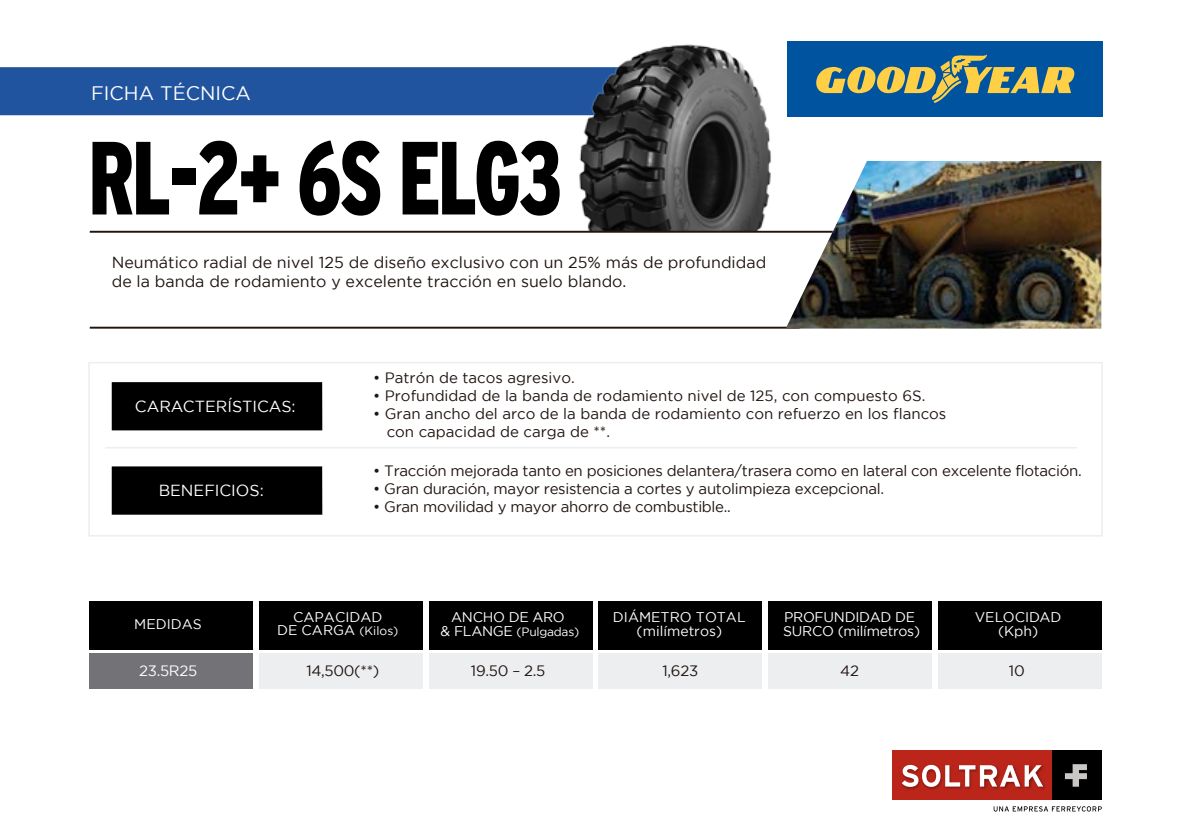
<style>
.page{position:relative;width:1191px;height:840px;background:#fff}
.page>*{position:absolute;margin:0;border:0;box-sizing:border-box;transform-origin:0 0}
.t1{font:900 condensed 103.6px "Interstate";letter-spacing:-.04em;color:#000;scale:.82 1}
.t2{font:19.4px "Gotham";color:#fff}
.t3{font:16px/19.2px "Gotham";color:#1f1410}
.t4{font:16px "Gotham";color:#fff}
.t5{font:15px "Gotham";letter-spacing:-.02em;color:#1f1410}
.t6{font:15px/18px "Gotham";color:#1f1410}
.t7{font:15px "Gotham";letter-spacing:-.02em;color:#fff}
.t8{font:14px/14px "Gotham";color:#fff;text-align:center}
.t9{font:14px/14px "Gotham";letter-spacing:-.02em;color:#fff}
.t10{font:12px "Gotham";letter-spacing:-.02em;color:#fff}
.s1{font-size:12px}
.s2{font-size:14px}
</style>
<div class="page">
<div style="left:787px;top:41px;width:315px;height:76px;background:#00539f"></div>
<svg style="left:816px;top:54px;width:259px;height:49px"></svg>
<div style="left:892px;top:749px;width:160px;height:50px;background:#bb251a"></div>
<div style="left:1052px;top:749px;width:49px;height:50px;background:#000"></div>
<svg style="left:1065px;top:764px;width:22px;height:22px"></svg>
<img style="left:902px;top:766px;width:143px;height:24px">
<svg style="left:902px;top:764px;width:141px;height:22px"></svg>
<svg style="left:993px;top:806px;width:108px;height:5px"></svg>
<div style="left:0;top:67px;width:573px;height:48px;background:#21549f"></div>
<div style="left:89px;top:653px;width:163px;height:35px;background:#737277"></div>
<div style="left:259px;top:653px;width:163px;height:35px;background:#edeef0"></div>
<div style="left:429px;top:653px;width:163px;height:35px;background:#edeef0"></div>
<div style="left:599px;top:653px;width:163px;height:35px;background:#edeef0"></div>
<div style="left:768px;top:653px;width:164px;height:35px;background:#edeef0"></div>
<div style="left:938px;top:653px;width:163px;height:35px;background:#edeef0"></div>
<div style="left:89px;top:601px;width:164px;height:48px;background:#000"></div>
<div style="left:259px;top:601px;width:163px;height:48px;background:#000"></div>
<div style="left:429px;top:601px;width:163px;height:48px;background:#000"></div>
<div style="left:598px;top:601px;width:164px;height:48px;background:#000"></div>
<div style="left:768px;top:601px;width:164px;height:48px;background:#000"></div>
<div style="left:938px;top:601px;width:164px;height:48px;background:#000"></div>
<img style="left:573px;top:44px;width:204px;height:187px">
<hr style="left:90px;top:231px;width:742px;height:1px;background:#1f1410">
<hr style="left:90px;top:326px;width:709px;height:2px;background:#1f1410">
<img style="left:785px;top:161px;width:316px;height:167px">
<div style="left:88px;top:361px;width:1014px;height:175px;border:2px solid #edeef0"></div>
<div style="left:112px;top:466px;width:210px;height:48px;background:#000"></div>
<div style="left:112px;top:382px;width:210px;height:48px;background:#000"></div>
<hr style="left:105px;top:446px;width:972px;height:2px;background:#edeef0">
<p class="t2" style="left:91px;top:83px;width:161px">FICHA TÉCNICA</p>
<h1 class="t1" style="left:88px;top:120px;width:580px">RL-2+ 6S ELG3</h1>
<p class="t3" style="left:112px;top:252px;width:656px">Neumático radial de nivel 125 de diseño exclusivo con un 25% más de profundidad de la banda de rodamiento y excelente tracción en suelo blando.</p>
<p class="t4" style="left:135px;top:397px;width:162px">CARACTERÍSTICAS:</p>
<p class="t4" style="left:159px;top:481px;width:107px">BENEFICIOS:</p>
<p class="t6" style="left:373px;top:368px;width:203px">• Patrón de tacos agresivo.</p>
<p class="t6" style="left:373px;top:386px;width:553px">• Profundidad de la banda de rodamiento nivel de 125, con compuesto 6S.</p>
<p class="t6" style="left:387px;top:404px;width:561px;text-indent:-14px">• Gran ancho del arco de la banda de rodamiento con refuerzo en los flancos con capacidad de carga de **.</p>
<p class="t5" style="left:373px;top:462px;width:710px">• Tracción mejorada tanto en posiciones delantera/trasera como en lateral con excelente flotación.</p>
<p class="t5" style="left:373px;top:480px;width:512px">• Gran duración, mayor resistencia a cortes y autolimpieza excepcional.</p>
<p class="t5" style="left:373px;top:498px;width:359px">• Gran movilidad y mayor ahorro de combustible..</p>
<p class="t8" style="left:613px;top:609px;width:134px">DIÁMETRO TOTAL (milímetros)</p>
<p class="t9" style="left:783px;top:609px;width:138px">PROFUNDIDAD DE<br>SURCO (milímetros)</p>
<p class="t8" style="left:974px;top:609px;width:88px">VELOCIDAD (Kph)</p>
<p class="t8" style="left:277px;top:610px;width:123px;line-height:13px">CAPACIDAD<br>DE CARGA <span class="s1">(Kilos)</span></p>
<p class="t9" style="left:451px;top:609px;width:115px">ANCHO DE ARO</p>
<p class="t8" style="left:134px;top:616px;width:69px">MEDIDAS</p>
<p class="t7" style="left:139px;top:662px;width:60px">23.5R25</p>
<p class="t5" style="left:306px;top:662px;width:74px">14,500(**)</p>
<p class="t5" style="left:471px;top:662px;width:76px">19.50 – 2.5</p>
<p class="t5" style="left:662px;top:662px;width:37px">1,623</p>
<p class="t5" style="left:840px;top:662px;width:21px">42</p>
<p class="t5" style="left:1008px;top:662px;width:18px">10</p>
<p class="t10" style="left:440px;top:624px;width:140px"><span class="s2">&amp; FLANGE</span> (Pulgadas)</p>
</div>
